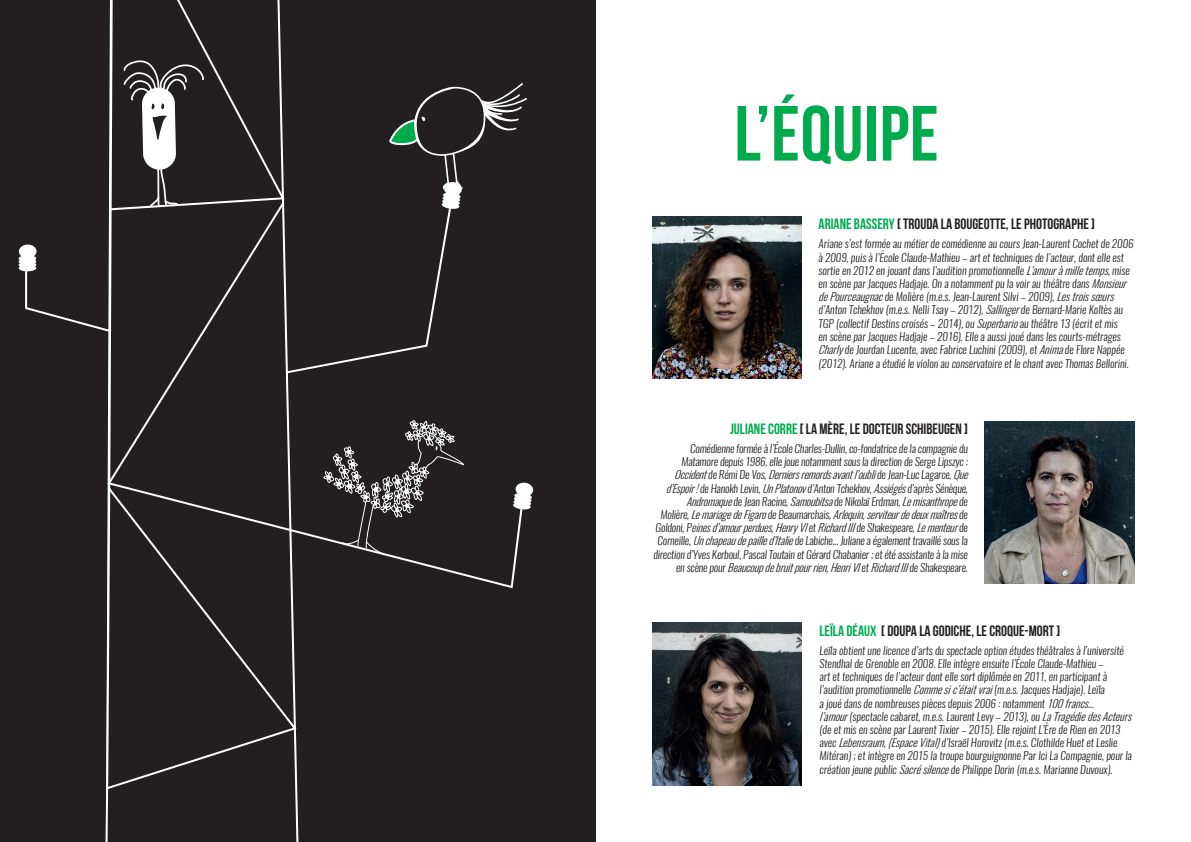
<style>
.page{position:relative;width:1191px;height:842px;background:#fff}
.page>*{position:absolute;margin:0;border:0;box-sizing:border-box;transform-origin:0 0}
.t1{font:700 78px "Bebas Neue";letter-spacing:.01em;color:#00ab4d}
.t2{font:700 15px "Bebas Neue";color:#231f20}
.t3{font:italic 300 11px/13.2px "Oswald";color:#231f20}
.s1{color:#00ab4d}
</style>
<div class="page">
<div style="left:0;top:0;width:595px;height:842px;background:#231f20"></div>
<div style="left:19px;top:265px;width:17px;height:6px;background:#fff;border-radius:50%"></div>
<div style="left:19px;top:262px;width:17px;height:6px;background:#fff;border-radius:50%"></div>
<div style="left:19px;top:258px;width:17px;height:7px;background:#fff;border-radius:50%"></div>
<div style="left:19px;top:255px;width:17px;height:7px;background:#fff;border-radius:50%"></div>
<div style="left:19px;top:244px;width:18px;height:14px;background:#fff;border-radius:50%"></div>
<svg style="left:24px;top:0;width:509px;height:842px"></svg>
<img style="left:652px;top:216px;width:149px;height:163px">
<img style="left:652px;top:623px;width:149px;height:162px">
<img style="left:985px;top:421px;width:149px;height:162px">
<h1 class="t1" style="left:734px;top:91px;width:206px">L’ÉQUIPE</h1>
<h2 class="t2" style="left:818px;top:216px;width:278px"><span class="s1">ARIANE BASSERY</span> [ TROUDA LA BOUGEOTTE, LE PHOTOGRAPHE ]</h2>
<p class="t3" style="left:818px;top:237px;width:316px">Ariane s’est formée au métier de comédienne au cours Jean-Laurent Cochet de 2006 à 2009, puis à l’École Claude-Mathieu – art et techniques de l’acteur, dont elle est sortie en 2012 en jouant dans l’audition promotionnelle L’amouràmilletemps, mise en scène par Jacques Hadjaje. On a notamment pu la voir au théâtre dans Monsieur dePourceaugnacde Molière (m.e.s. Jean-Laurent Silvi – 2009), Lestroissœurs d’Anton Tchekhov (m.e.s. Nelli Tsay – 2012), Sallingerde Bernard-Marie Koltès au TGP (collectif Destins croisés – 2014), ou Superbarioau théâtre 13 (écrit et mis<br>en scène par Jacques Hadjaje – 2016). Elle a aussi joué dans les courts-métrages Charlyde Jourdan Lucente, avec Fabrice Luchini (2009), et Animade Flore Nappée</p>
<p class="t3" style="left:818px;top:357px;width:312px">(2012). Ariane a étudié le violon au conservatoire et le chant avec Thomas Bellorini.</p>
<h2 class="t2" style="left:730px;top:421px;width:239px"><span class="s1">JULIANE CORRE</span> [ LA MÈRE, LE DOCTEUR SCHIBEUGEN ]</h2>
<p class="t3" style="left:653px;top:442px;width:319px;text-align:right">Comédienne formée à l’École Charles-Dullin, co-fondatrice de la compagnie du<br>Matamore depuis 1986, elle joue notamment sous la direction de Serge Lipszyc :<br>Occidentd e R é m i D e Vo s , Derniersremordsavantl’oublid e J e a n - L u c L a ga r c e , Que d’Espoir!de Hanokh Levin, UnPlatonovd’Anton Tchekhov, Assiégésd’après Sénèque, Andromaqued e J e a n R a c i n e , Samoubitsad e N i k o l a ï E r d m a n , Lemisanthroped e<br>M o l i è r e , LemariagedeFigarod e B e a u m a r c h a i s , Arlequin,serviteurdedeuxmaîtresd e<br>G o l d o n i , P einesd’amourperdues,HenryVIe t RichardIIId e S h a k e s p e a r e , Lementeurd e Corneille, Unchapeaudepailled’Italiede Labiche... Juliane a également travaillé sous la direction d’Yves Kerboul, Pascal Toutain et Gérard Chabanier ; et été assistante à la mise e n s c è n e p o u r Beaucoupdebruitpourrien,HenriVIe t RichardIIId e S h a k e s p e a r e .</p>
<h2 class="t2" style="left:819px;top:622px;width:242px"><span class="s1">LEÏLA DÉAUX</span> [ DOUPA LA GODICHE, LE CROQUE-MORT ]</h2>
<p class="t3" style="left:819px;top:644px;width:316px">Leïla obtient une licence d’arts du spectacle option études théâtrales à l’université Stendhal de Grenoble en 2008. Elle intègre ensuite l’École Claude-Mathieu –<br>art et techniques de l’acteur dont elle sort diplômée en 2011, en participant à l’audition promotionnelle Commesic’étaitvrai(m.e.s. Jacques Hadjaje). Leïla<br>a joué dans de nombreuses pièces depuis 2006 : notamment 100 francs… l’amour(spectacle cabaret, m.e.s. Laurent Levy – 2013), ou LaTragédiedesActeurs (de et mis en scène par Laurent Tixier – 2015). Elle rejoint L’Ère de Rien en 2013 avec Lebensraum,(EspaceVital)d’Israël Horovitz (m.e.s. Clothilde Huet et Leslie Mitéran) ; et intègre en 2015 la troupe bourguignonne Par Ici La Compagnie, pour la création jeune public Sacrésilencede Philippe Dorin (m.e.s. Marianne Duvoux).</p>
</div>
